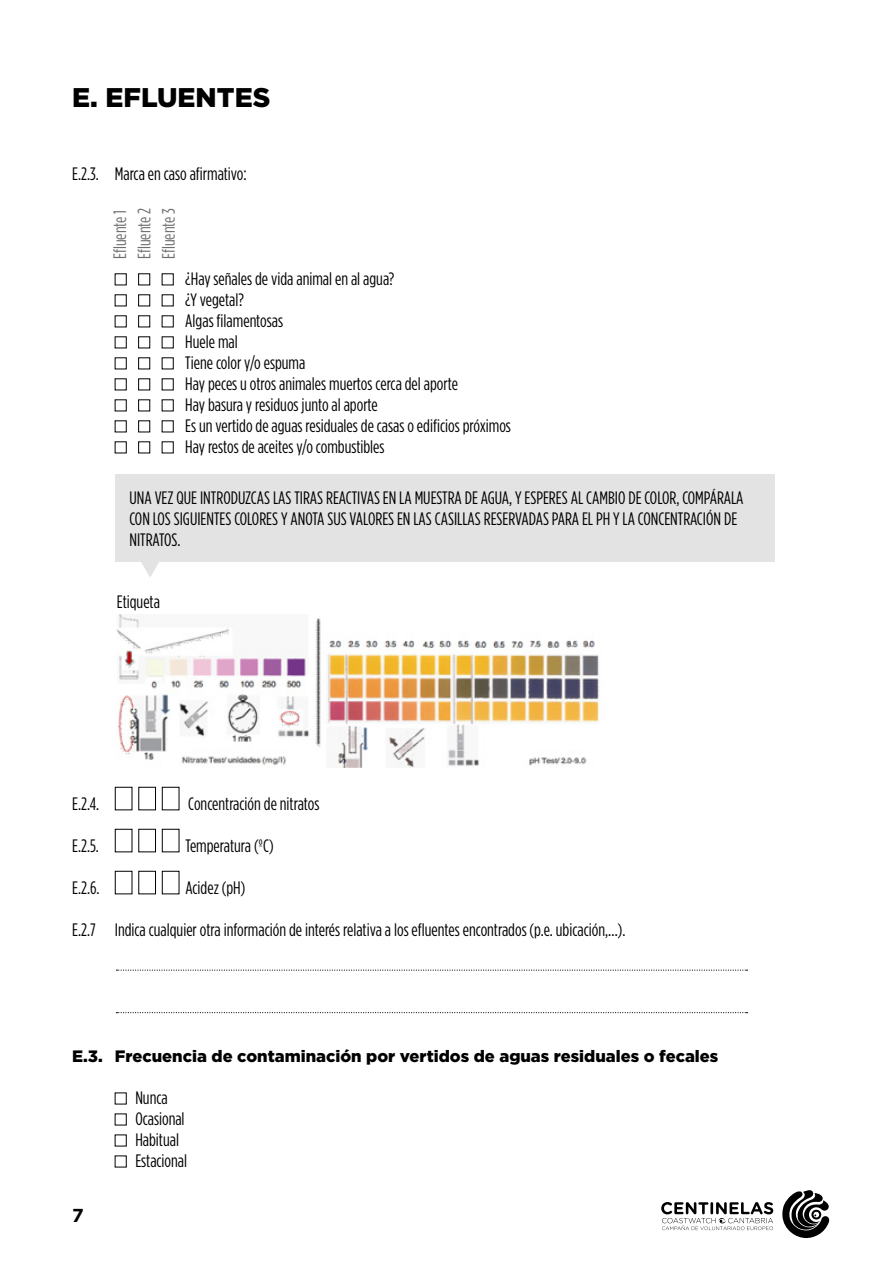
<style>
.page{position:relative;width:893px;height:1263px;background:#fff}
.page>*{position:absolute;margin:0;border:0;box-sizing:border-box;transform-origin:0 0}
.t1{font:900 27px "Gotham";color:#000}
.t2{font:700 18.75px "Gotham";color:#000}
.t3{font:18px/21px "Gotham Condensed";color:#000}
.t4{font:18px/24.3px "Gotham Condensed";letter-spacing:-.005em;color:#706f6f;text-align:justify}
.t5{font:900 16.5px "Gotham";color:#000}
</style>
<div class="page">
<svg style="left:782px;top:1190px;width:48px;height:48px"></svg>
<svg style="left:661px;top:1202px;width:112px;height:28px"></svg>
<div style="left:115px;top:273px;width:12px;height:12px;border:1px solid #000"></div>
<div style="left:138px;top:273px;width:12px;height:12px;border:1px solid #000"></div>
<div style="left:162px;top:273px;width:12px;height:12px;border:1px solid #000"></div>
<div style="left:115px;top:294px;width:12px;height:12px;border:1px solid #000"></div>
<div style="left:138px;top:294px;width:12px;height:12px;border:1px solid #000"></div>
<div style="left:162px;top:294px;width:12px;height:12px;border:1px solid #000"></div>
<div style="left:115px;top:315px;width:12px;height:12px;border:1px solid #000"></div>
<div style="left:138px;top:315px;width:12px;height:12px;border:1px solid #000"></div>
<div style="left:162px;top:315px;width:12px;height:12px;border:1px solid #000"></div>
<div style="left:115px;top:336px;width:12px;height:12px;border:1px solid #000"></div>
<div style="left:138px;top:336px;width:12px;height:12px;border:1px solid #000"></div>
<div style="left:162px;top:336px;width:12px;height:12px;border:1px solid #000"></div>
<div style="left:115px;top:357px;width:12px;height:12px;border:1px solid #000"></div>
<div style="left:138px;top:357px;width:12px;height:12px;border:1px solid #000"></div>
<div style="left:162px;top:357px;width:12px;height:12px;border:1px solid #000"></div>
<div style="left:115px;top:378px;width:12px;height:12px;border:1px solid #000"></div>
<div style="left:138px;top:378px;width:12px;height:12px;border:1px solid #000"></div>
<div style="left:162px;top:378px;width:12px;height:12px;border:1px solid #000"></div>
<div style="left:115px;top:399px;width:12px;height:12px;border:1px solid #000"></div>
<div style="left:138px;top:399px;width:12px;height:12px;border:1px solid #000"></div>
<div style="left:162px;top:399px;width:12px;height:12px;border:1px solid #000"></div>
<div style="left:115px;top:420px;width:12px;height:12px;border:1px solid #000"></div>
<div style="left:138px;top:420px;width:12px;height:12px;border:1px solid #000"></div>
<div style="left:162px;top:420px;width:12px;height:12px;border:1px solid #000"></div>
<div style="left:115px;top:441px;width:12px;height:12px;border:1px solid #000"></div>
<div style="left:138px;top:441px;width:12px;height:12px;border:1px solid #000"></div>
<div style="left:162px;top:441px;width:12px;height:12px;border:1px solid #000"></div>
<div style="left:138px;top:787px;width:18px;height:23px;border:1px solid #000"></div>
<div style="left:162px;top:787px;width:17px;height:23px;border:1px solid #000"></div>
<div style="left:138px;top:829px;width:18px;height:23px;border:1px solid #000"></div>
<div style="left:162px;top:829px;width:17px;height:23px;border:1px solid #000"></div>
<div style="left:138px;top:871px;width:18px;height:23px;border:1px solid #000"></div>
<div style="left:162px;top:871px;width:17px;height:23px;border:1px solid #000"></div>
<div style="left:115px;top:1092px;width:12px;height:12px;border:1px solid #000"></div>
<div style="left:115px;top:1113px;width:12px;height:12px;border:1px solid #000"></div>
<div style="left:115px;top:1134px;width:12px;height:12px;border:1px solid #000"></div>
<div style="left:115px;top:1155px;width:12px;height:12px;border:1px solid #000"></div>
<img style="left:117px;top:614px;width:482px;height:154px">
<div style="left:116px;top:474px;width:659px;height:87px;background:#e3e3e3"></div>
<svg style="left:141px;top:561px;width:18px;height:16px"></svg>
<svg style="left:116px;top:969px;width:631px;height:2px"></svg>
<svg style="left:116px;top:1012px;width:631px;height:1px"></svg>
<h1 class="t1" style="left:72px;top:78px;width:200px">E. EFLUENTES</h1>
<p class="t3" style="left:72px;top:163px;width:176px">E.2.3. Marca en caso afirmativo:</p>
<p class="t4" style="left:108px;top:259px;width:53px;rotate:-90deg">Efluente 1<br>Efluente 2<br>Efluente 3</p>
<p class="t3" style="left:185px;top:268px;width:327px">¿Hay señales de vida animal en al agua?<br>¿Y vegetal?<br>Algas filamentosas<br>Huele mal<br>Tiene color y/o espuma<br>Hay peces u otros animales muertos cerca del aporte<br>Hay basura y residuos junto al aporte<br>Es un vertido de aguas residuales de casas o edificios próximos<br>Hay restos de aceites y/o combustibles</p>
<p class="t3" style="left:129px;top:487px;width:616px">UNA VEZ QUE INTRODUZCAS LAS TIRAS REACTIVAS EN LA MUESTRA DE AGUA, Y ESPERES AL CAMBIO DE COLOR, COMPÁRALA<br>CON LOS SIGUIENTES COLORES Y ANOTA SUS VALORES EN LAS CASILLAS RESERVADAS PARA EL PH Y LA CONCENTRACIÓN DE<br>NITRATOS.</p>
<p class="t3" style="left:117px;top:591px;width:45px">Etiqueta</p>
<p class="t3" style="left:72px;top:793px;width:28px">E.2.4.</p>
<p class="t3" style="left:188px;top:793px;width:133px">Concentración de nitratos</p>
<p class="t3" style="left:72px;top:835px;width:28px">E.2.5.</p>
<p class="t3" style="left:185px;top:835px;width:90px">Temperatura (ºC)</p>
<p class="t3" style="left:72px;top:877px;width:29px">E.2.6.</p>
<p class="t3" style="left:185px;top:877px;width:61px">Acidez (pH)</p>
<p class="t3" style="left:72px;top:919px;width:555px">E.2.7 Indica cualquier otra información de interés relativa a los efluentes encontrados (p.e. ubicación,…).</p>
<p class="t5" style="left:72px;top:1045px;width:648px">E.3. Frecuencia de contaminación por vertidos de aguas residuales o fecales</p>
<p class="t3" style="left:135px;top:1087px;width:53px">Nunca<br>Ocasional<br>Habitual<br>Estacional</p>
<p class="t2" style="left:72px;top:1202px;width:13px">7</p>
</div>
